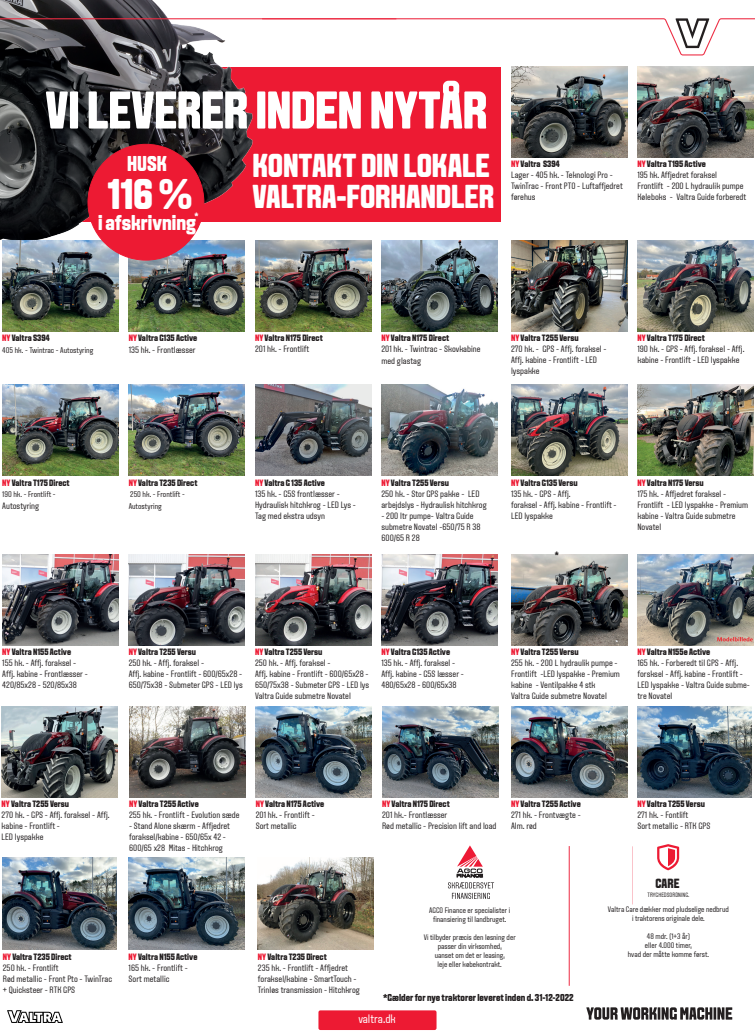
<style>
.page{position:relative;width:755px;height:1035px;background:#fff}
.page>*{position:absolute;margin:0;border:0;box-sizing:border-box;transform-origin:0 0}
.t1{font:700 53px "VALTRA Aveny T 2020 Extra";letter-spacing:-.01em;color:#fff}
.t2{font:700 42.7px "VALTRA Aveny T 2020 Extra";color:#fff}
.t3{font:700 33px/31px "VALTRA Aveny T 2020 Extra";color:#fff}
.t4{font:700 21.4px "VALTRA Aveny T 2020 Extra";color:#fff}
.t5{font:800 13.3px "Aveny T";color:#231f20}
.t6{font:12.3px "VALTRA Aveny T 2020 Regular";letter-spacing:-.005em;color:#fff}
.t7{font:700 10px "VALTRA Aveny T 2020 Extra";color:#231f20}
.t8{font:9.2px/11px "VALTRA Aveny T 2020 Regular";color:#231f20}
.t9{font:700 9.2px "VALTRA Aveny T 2020 Extra";color:#231f20}
.t10{font:700 9.2px "VALTRA Aveny T 2020 Extra";color:#fff}
.t11{font:8.3px/11.9px "VALTRA Aveny T 2020 Regular";color:#231f20}
.t12{font:8px/9px "VALTRA Aveny T 2020 Regular";color:#231f20;text-align:center}
.t13{font:6.3px "Aveny T";letter-spacing:.01em;color:#231f20}
.s1{color:#ed1a33}
</style>
<div class="page">
<div style="left:0;top:67px;width:500px;height:155px;background:#ed1a33"></div>
<img style="left:0;top:0;width:252px;height:244px">
<img style="left:2px;top:240px;width:116px;height:91px">
<img style="left:129px;top:240px;width:115px;height:91px">
<img style="left:255px;top:240px;width:116px;height:91px">
<img style="left:381px;top:240px;width:116px;height:91px">
<img style="left:2px;top:384px;width:116px;height:91px">
<img style="left:129px;top:384px;width:115px;height:91px">
<img style="left:129px;top:706px;width:116px;height:91px">
<img style="left:258px;top:858px;width:115px;height:91px">
<img style="left:2px;top:554px;width:116px;height:91px">
<img style="left:129px;top:554px;width:115px;height:91px">
<img style="left:255px;top:554px;width:116px;height:91px">
<img style="left:381px;top:554px;width:116px;height:91px">
<img style="left:255px;top:384px;width:116px;height:91px">
<img style="left:381px;top:384px;width:116px;height:91px">
<svg style="left:7px;top:1010px;width:56px;height:13px"></svg>
<svg style="left:586px;top:1007px;width:145px;height:12px;background:#6e6b6c"></svg>
<div style="left:318px;top:1010px;width:118px;height:20px;background:#ed1a33;border-radius:2px"></div>
<div style="left:88px;top:144px;width:116px;height:116px;background:#ed1a33;border-radius:50%"></div>
<img style="left:511px;top:66px;width:115px;height:91px">
<img style="left:511px;top:240px;width:115px;height:91px">
<img style="left:511px;top:384px;width:115px;height:91px">
<img style="left:511px;top:554px;width:115px;height:91px">
<img style="left:637px;top:66px;width:115px;height:91px">
<img style="left:637px;top:240px;width:115px;height:91px">
<img style="left:637px;top:384px;width:115px;height:91px">
<img style="left:637px;top:554px;width:115px;height:91px">
<img style="left:2px;top:706px;width:115px;height:91px">
<img style="left:382px;top:706px;width:115px;height:91px">
<img style="left:128px;top:858px;width:116px;height:91px">
<img style="left:255px;top:706px;width:116px;height:91px">
<img style="left:511px;top:706px;width:115px;height:91px">
<img style="left:637px;top:706px;width:114px;height:91px">
<img style="left:3px;top:858px;width:114px;height:91px">
<svg style="left:0;top:18px;width:754px;height:37px"></svg>
<svg style="left:448px;top:845px;width:45px;height:54px"></svg>
<svg style="left:657px;top:844px;width:23px;height:27px"></svg>
<hr style="left:568px;top:846px;width:1px;height:139px;background:#ed2c43">
<h1 class="t1" style="left:45px;top:76px;width:443px">VI LEVERER INDEN NYTÅR</h1>
<h3 class="t4" style="left:127px;top:150px;width:41px">HUSK</h3>
<h2 class="t2" style="left:107px;top:166px;width:86px">116 %</h2>
<h3 class="t4" style="left:98px;top:209px;width:99px">i afskrivning</h3>
<p class="t10" style="left:194px;top:210px;width:6px">*</p>
<h3 class="t3" style="left:252px;top:150px;width:243px">KONTAKT DIN LOKALE<br>VALTRA-FORHANDLER</h3>
<p class="t9" style="left:510px;top:157px;width:50px"><span class="s1">NY</span> Valtra S394</p>
<p class="t8" style="left:510px;top:169px;width:113px">Lager - 405 hk. - Teknologi Pro -<br>TwinTrac - Front PTO - Luftaffjedret førehus</p>
<p class="t9" style="left:637px;top:157px;width:70px"><span class="s1">NY</span> Valtra T195 Active</p>
<p class="t8" style="left:637px;top:169px;width:110px">195 hk. Affjedret foraksel<br>Frontlift - 200 L hydraulik pumpe<br>Køleboks - Valtra Guide forberedt</p>
<p class="t9" style="left:2px;top:332px;width:49px"><span class="s1">NY</span> Valtra S394</p>
<p class="t11" style="left:2px;top:344px;width:93px">405 hk. - Twintrac - Autostyring</p>
<p class="t9" style="left:129px;top:332px;width:70px"><span class="s1">NY</span> Valtra G135 Active</p>
<p class="t8" style="left:129px;top:344px;width:68px">135 hk. - Frontlæsser</p>
<p class="t9" style="left:255px;top:332px;width:69px"><span class="s1">NY</span> Valtra N175 Direct</p>
<p class="t8" style="left:255px;top:343px;width:56px">201 hk. - Frontlift</p>
<p class="t9" style="left:381px;top:332px;width:69px"><span class="s1">NY</span> Valtra N175 Direct</p>
<p class="t8" style="left:381px;top:343px;width:100px;line-height:11.9px">201 hk. - Twintrac - Skovkabine med glastag</p>
<p class="t9" style="left:510px;top:332px;width:69px"><span class="s1">NY</span> Valtra T255 Versu</p>
<p class="t8" style="left:510px;top:343px;width:97px">270 hk. - GPS - Affj. foraksel -<br>Affj. kabine - Frontlift - LED lyspakke</p>
<p class="t9" style="left:637px;top:332px;width:69px"><span class="s1">NY</span> Valtra T175 Direct</p>
<p class="t8" style="left:637px;top:343px;width:108px">190 hk. - GPS - Affj. foraksel - Affj. kabine - Frontlift - LED lyspakke</p>
<p class="t9" style="left:2px;top:477px;width:69px"><span class="s1">NY</span> Valtra T175 Direct</p>
<p class="t11" style="left:2px;top:488px;width:55px">190 hk. - Frontlift -</p>
<p class="t8" style="left:2px;top:500px;width:38px">Autostyring</p>
<p class="t9" style="left:2px;top:645px;width:70px"><span class="s1">NY</span> Valtra N155 Active</p>
<p class="t8" style="left:2px;top:657px;width:87px">155 hk. - Affj. foraksel -<br>Affj. kabine - Frontlæsser -<br>420/85x28 - 520/85x38</p>
<p class="t9" style="left:129px;top:477px;width:70px"><span class="s1">NY</span> Valtra T235 Direct</p>
<p class="t11" style="left:129px;top:488px;width:58px">250 hk. - Frontlift -<br>Autostyring</p>
<p class="t9" style="left:255px;top:477px;width:71px"><span class="s1">NY</span> Valtra G 135 Active</p>
<p class="t8" style="left:255px;top:488px;width:102px">135 hk. - G5S frontlæsser -<br>Hydraulisk hitchkrog - LED Lys -<br>Tag med ekstra udsyn</p>
<p class="t9" style="left:381px;top:477px;width:69px"><span class="s1">NY</span> Valtra T255 Versu</p>
<p class="t8" style="left:381px;top:488px;width:107px">250 hk. - Stor GPS pakke - LED arbejdslys - Hydraulisk hitchkrog</p>
<p class="t8" style="left:381px;top:510px;width:100px">- 200 ltr pumpe- Valtra Guide submetre Novatel -650/75 R 38<br>600/65 R 28</p>
<p class="t9" style="left:510px;top:477px;width:68px"><span class="s1">NY</span> Valtra G135 Versu</p>
<p class="t8" style="left:510px;top:488px;width:107px">135 hk. - GPS - Affj.<br>foraksel - Affj. kabine - Frontlift -<br>LED lyspakke</p>
<p class="t9" style="left:554px;top:549px;width:6px">*</p>
<p class="t9" style="left:637px;top:477px;width:68px"><span class="s1">NY</span> Valtra N175 Versu</p>
<p class="t8" style="left:637px;top:488px;width:112px">175 hk. - Affjedret foraksel -<br>Frontlift - LED lyspakke - Premium kabine - Valtra Guide submetre<br>Novatel</p>
<p class="t9" style="left:129px;top:645px;width:69px"><span class="s1">NY</span> Valtra T255 Versu</p>
<p class="t8" style="left:129px;top:657px;width:115px">250 hk. - Affj. foraksel -<br>Affj. kabine - Frontlift - 600/65x28 -<br>650/75x38 - Submeter GPS - LED lys</p>
<p class="t9" style="left:255px;top:645px;width:69px"><span class="s1">NY</span> Valtra T255 Versu</p>
<p class="t8" style="left:255px;top:657px;width:115px">250 hk. - Affj. foraksel -<br>Affj. kabine - Frontlift - 600/65x28 -<br>650/75x38 - Submeter GPS - LED lys<br>Valtra Guide submetre Novatel</p>
<p class="t9" style="left:381px;top:645px;width:70px"><span class="s1">NY</span> Valtra G135 Active</p>
<p class="t8" style="left:381px;top:657px;width:84px">135 hk. - Affj. foraksel -<br>Affj. kabine - G5S læsser -<br>480/65x28 - 600/65x38</p>
<p class="t9" style="left:510px;top:645px;width:69px"><span class="s1">NY</span> Valtra T255 Versu</p>
<p class="t8" style="left:510px;top:657px;width:110px">255 hk. - 200 L hydraulik pumpe -<br>Frontlift -LED lyspakke - Premium kabine - Ventilpakke 4 stk<br>Valtra Guide submetre Novatel</p>
<p class="t9" style="left:637px;top:645px;width:74px"><span class="s1">NY</span> Valtra N155e Active</p>
<p class="t8" style="left:637px;top:657px;width:114px">165 hk. - Forberedt til GPS - Affj. forsksel - Affj. kabine - Frontlift -<br>LED lyspakke - Valtra Guide subme&shy;tre Novatel</p>
<p class="t9" style="left:2px;top:798px;width:69px"><span class="s1">NY</span> Valtra T255 Versu</p>
<p class="t8" style="left:2px;top:809px;width:109px">270 hk. - GPS - Affj. foraksel - Affj. kabine - Frontlift -<br>LED lyspakke</p>
<p class="t9" style="left:129px;top:798px;width:71px"><span class="s1">NY</span> Valtra T255 Active</p>
<p class="t8" style="left:129px;top:809px;width:112px">255 hk. - Frontlift - Evolution sæde</p>
<p class="t8" style="left:129px;top:820px;width:102px">- Stand Alone skærm - Affjedret foraksel/kabine - 650/65x 42 -<br>600/65 x28 Mitas - Hitchkrog</p>
<p class="t9" style="left:255px;top:798px;width:70px"><span class="s1">NY</span> Valtra N175 Active</p>
<p class="t8" style="left:255px;top:809px;width:60px">201 hk. - Frontlift -<br>Sort metallic</p>
<p class="t9" style="left:382px;top:798px;width:69px"><span class="s1">NY</span> Valtra N175 Direct</p>
<p class="t8" style="left:382px;top:809px;width:116px">201 hk.- Frontlæsser<br>Rød metallic - Precision lift and load</p>
<p class="t9" style="left:510px;top:798px;width:71px"><span class="s1">NY</span> Valtra T255 Active</p>
<p class="t8" style="left:510px;top:809px;width:71px">271 hk. - Frontvægte -<br>Alm. rød</p>
<p class="t9" style="left:637px;top:798px;width:69px"><span class="s1">NY</span> Valtra T255 Versu</p>
<p class="t8" style="left:637px;top:809px;width:74px">271 hk. - Fontlift<br>Sort metallic - RTK GPS</p>
<h3 class="t5" style="left:655px;top:876px;width:25px">CARE</h3>
<p class="t13" style="left:647px;top:891px;width:43px">TRYGHEDSORDNING.</p>
<p class="t9" style="left:3px;top:950px;width:70px"><span class="s1">NY</span> Valtra T235 Direct</p>
<p class="t8" style="left:3px;top:962px;width:111px">250 hk. - Frontlift<br>Rød metallic - Front Pto - TwinTrac + Quicksteer - RTK GPS</p>
<p class="t9" style="left:128px;top:950px;width:70px"><span class="s1">NY</span> Valtra N155 Active</p>
<p class="t8" style="left:128px;top:962px;width:61px">165 hk. - Frontlift -<br>Sort metallic</p>
<p class="t9" style="left:258px;top:950px;width:70px"><span class="s1">NY</span> Valtra T235 Direct</p>
<p class="t8" style="left:258px;top:962px;width:103px">235 hk. - Frontlift - Affjedret foraksel/kabine - SmartTouch -<br>Trinløs transmission - Hitchkrog</p>
<p class="t12" style="left:429px;top:905px;width:83px">AGCO Finance er specialister i finansiering til landbruget.</p>
<p class="t12" style="left:423px;top:932px;width:93px">Vi tilbyder præcis den løsning der passer din virksomhed,<br>uanset om det er leasing,<br>leje eller købekontrakt.</p>
<p class="t7" style="left:383px;top:991px;width:192px">*Gælder for nye traktorer leveret inden d. 31-12-2022</p>
<h3 class="t6" style="left:358px;top:1011px;width:39px">valtra.dk</h3>
<p class="t12" style="left:607px;top:905px;width:122px">Valtra Care dækker mod pludselige nedbrud i traktorens originale dele.</p>
<p class="t12" style="left:627px;top:932px;width:83px">48 mdr. (1+3 år)<br>eller 4.000 timer,<br>hvad der måtte komme først.</p>
</div>
